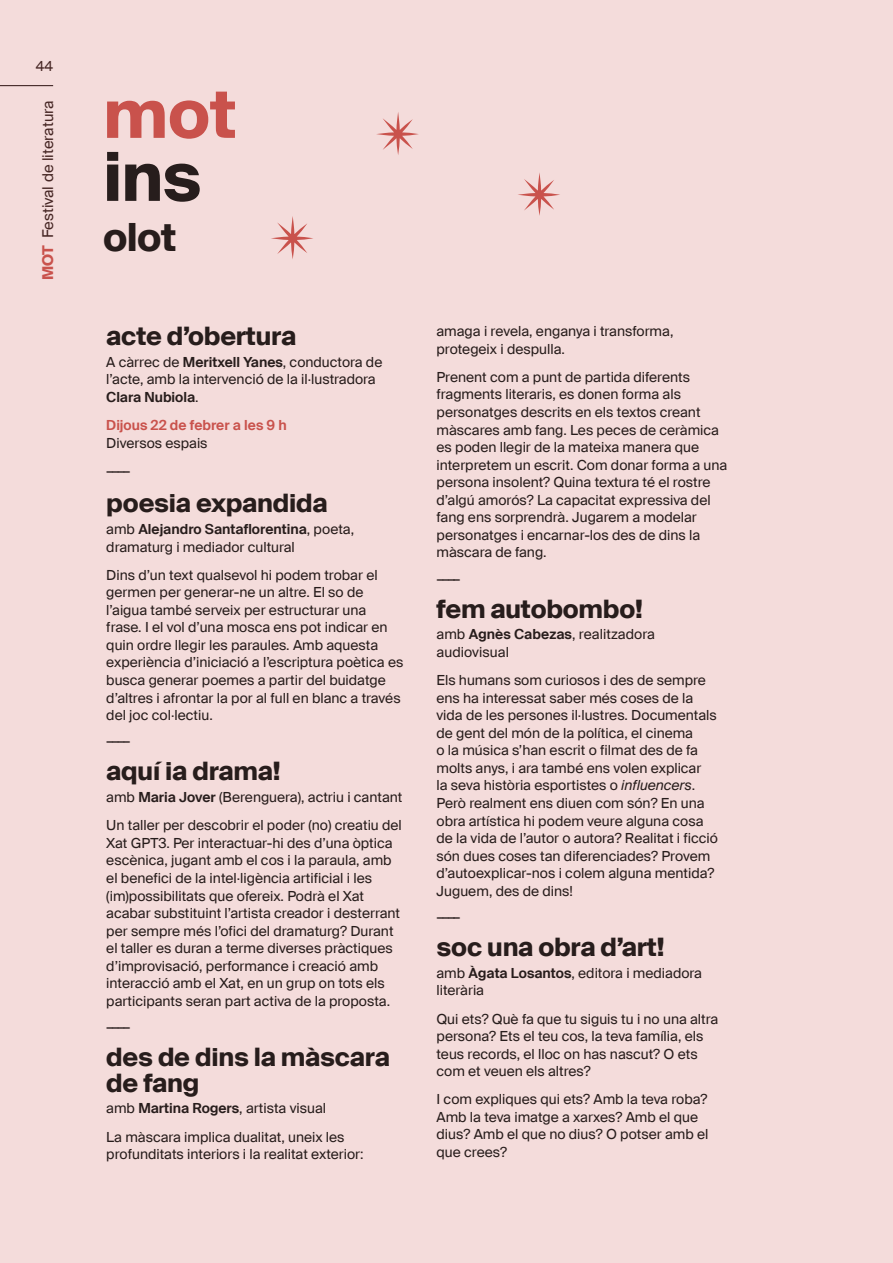
<style>
.page{position:relative;width:893px;height:1263px;background:#f4dcdb}
.page>*{position:absolute;margin:0;border:0;box-sizing:border-box;transform-origin:0 0}
.t1{font:700 67.5px "Suisse Intl";color:#c9524c}
.t2{font:700 67.5px "Suisse Intl";color:#271d1c}
.t3{font:700 39px "Suisse Intl";color:#271d1c}
.t4{font:700 25.5px/25.5px "Suisse Intl";letter-spacing:-.01em;color:#271d1c}
.t5{font:15px "Suisse Intl";color:#271d1c}
.t6{font:14.25px "Suisse Intl";color:#271d1c}
.t7{font:13.95px/17.5px "Suisse Intl";color:#271d1c}
.t8{font:600 13.95px "Suisse Intl";color:#c9524c}
.s1{font-weight:700;color:#c9524c}
.s2{font-weight:600}
.s3{font-style:italic}
</style>
<div class="page">
<svg style="left:271px;top:216px;width:42px;height:43px"></svg>
<svg style="left:376px;top:112px;width:43px;height:43px"></svg>
<svg style="left:518px;top:173px;width:42px;height:43px"></svg>
<p class="t7" style="left:36px;top:58px;width:19px">44</p>
<p class="t5" style="left:38px;top:280px;width:181px;rotate:-90deg"><span class="s1">MOT</span> Festival de literatura</p>
<h1 class="t1" style="left:103px;top:71px;width:135px">mot</h1>
<h1 class="t2" style="left:103px;top:134px;width:100px">ins</h1>
<h2 class="t3" style="left:103px;top:212px;width:75px">olot</h2>
<h3 class="t4" style="left:106px;top:324px;width:191px">acte d’obertura</h3>
<p class="t7" style="left:106px;top:353px;width:278px">A càrrec de <span class="s2">Meritxell Yanes</span>, conductora de l’acte, amb la intervenció de la il·lustradora<br><span class="s2">Clara Nubiola</span>.</p>
<p class="t8" style="left:106px;top:416px;width:182px">Dijous 22 de febrer a les 9 h</p>
<p class="t7" style="left:106px;top:434px;width:103px">Diversos espais</p>
<p class="t6" style="left:106px;top:462px;width:26px">––––</p>
<h3 class="t4" style="left:106px;top:491px;width:223px">poesia expandida</h3>
<p class="t7" style="left:106px;top:520px;width:249px">amb <span class="s2">Alejandro Santaflorentina</span>, poeta, dramaturg i mediador cultural</p>
<p class="t7" style="left:106px;top:566px;width:299px">Dins d’un text qualsevol hi podem trobar el germen per generar-ne un altre. El so de l’aigua també serveix per estructurar una frase. I el vol d’una mosca ens pot indicar en quin ordre llegir les paraules. Amb aquesta experiència d’iniciació a l’escriptura poètica es busca generar poemes a partir del buidatge d’altres i afrontar la por al full en blanc a través del joc col·lectiu.</p>
<p class="t6" style="left:106px;top:732px;width:26px">––––</p>
<h3 class="t4" style="left:106px;top:759px;width:176px">aquí ia drama!</h3>
<p class="t7" style="left:106px;top:783px;width:298px;line-height:28.2px">amb <span class="s2">Maria Jover</span> (Berenguera), actriu i cantant<br>Un taller per descobrir el poder (no) creatiu del</p>
<p class="t7" style="left:106px;top:834px;width:295px">Xat GPT3. Per interactuar-hi des d’una òptica escènica, jugant amb el cos i la paraula, amb el benefici de la intel·ligència artificial i les (im)possibilitats que ofereix. Podrà el Xat acabar substituint l’artista creador i desterrant per sempre més l’ofici del dramaturg? Durant el taller es duran a terme diverses pràctiques d’improvisació, performance i creació amb interacció amb el Xat, en un grup on tots els participants seran part activa de la proposta.</p>
<p class="t6" style="left:106px;top:1018px;width:26px">––––</p>
<h3 class="t4" style="left:106px;top:1045px;width:285px">des de dins la màscara de fang</h3>
<p class="t7" style="left:106px;top:1094px;width:240px;line-height:28.2px">amb <span class="s2">Martina Rogers</span>, artista visual<br>La màscara implica dualitat, uneix les</p>
<p class="t7" style="left:106px;top:1145px;width:259px">profunditats interiors i la realitat exterior:</p>
<p class="t7" style="left:436px;top:323px;width:238px">amaga i revela, enganya i transforma, protegeix i despulla.</p>
<p class="t7" style="left:436px;top:368px;width:292px">Prenent com a punt de partida diferents fragments literaris, es donen forma als personatges descrits en els textos creant màscares amb fang. Les peces de ceràmica es poden llegir de la mateixa manera que interpretem un escrit. Com donar forma a una persona insolent? Quina textura té el rostre d’algú amorós? La capacitat expressiva del fang ens sorprendrà. Jugarem a modelar personatges i encarnar-los des de dins la màscara de fang.</p>
<p class="t6" style="left:436px;top:569px;width:26px">––––</p>
<h3 class="t4" style="left:436px;top:596px;width:208px">fem autobombo!</h3>
<p class="t7" style="left:436px;top:626px;width:220px">amb <span class="s2">Agnès Cabezas</span>, realitzadora audiovisual</p>
<p class="t7" style="left:436px;top:672px;width:283px">Els humans som curiosos i des de sempre ens ha interessat saber més coses de la vida de les persones il·lustres. Documentals de gent del món de la política, el cinema<br>o la música s’han escrit o filmat des de fa molts anys, i ara també ens volen explicar<br>la seva història esportistes o <span class="s3">influencers</span>.<br>Però realment ens diuen com són? En una obra artística hi podem veure alguna cosa de la vida de l’autor o autora? Realitat i ficció són dues coses tan diferenciades? Provem d’autoexplicar-nos i colem alguna mentida?<br>Juguem, des de dins!</p>
<p class="t6" style="left:436px;top:908px;width:26px">––––</p>
<h3 class="t4" style="left:436px;top:934px;width:229px">soc una obra d’art!</h3>
<p class="t7" style="left:436px;top:964px;width:267px">amb <span class="s2">Àgata Losantos</span>, editora i mediadora literària</p>
<p class="t7" style="left:436px;top:1010px;width:283px">Qui ets? Què fa que tu siguis tu i no una altra persona? Ets el teu cos, la teva família, els teus records, el lloc on has nascut? O ets com et veuen els altres?</p>
<p class="t7" style="left:436px;top:1091px;width:273px">I com expliques qui ets? Amb la teva roba?<br>Amb la teva imatge a xarxes? Amb el que dius? Amb el que no dius? O potser amb el que crees?</p>
</div>
